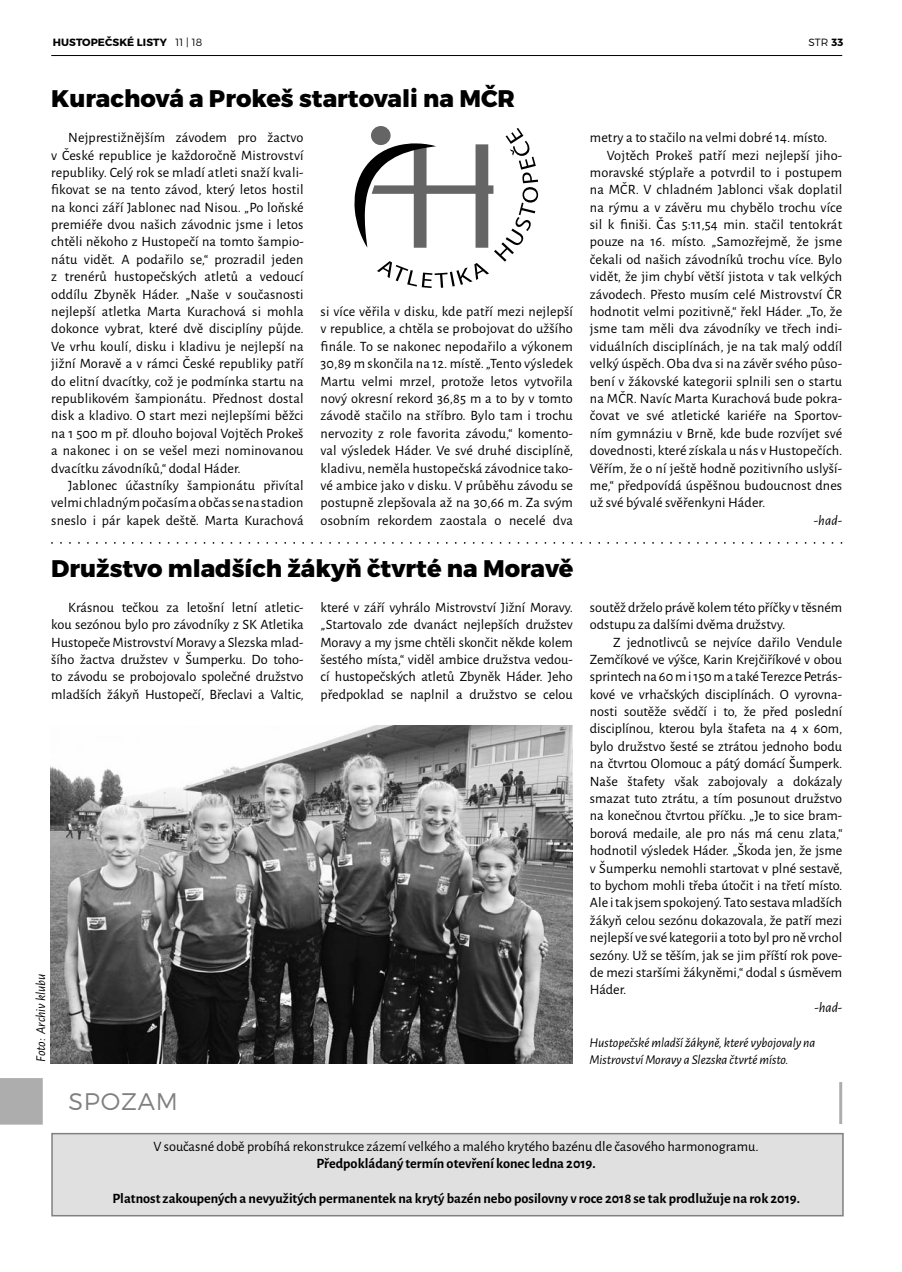
<style>
.page{position:relative;width:902px;height:1272px;background:#fff}
.page>*{position:absolute;margin:0;border:0;box-sizing:border-box;transform-origin:0 0}
.t1{font:800 24px "Montserrat";color:#000}
.t2{font:300 24px "Montserrat";letter-spacing:.035em;color:#808080}
.t3{font:14.25px/17.4px "Alegreya Sans";letter-spacing:.01em;color:#000;text-align:justify}
.t4{font:700 14.25px "Alegreya Sans";color:#000}
.t5{font:italic 14.25px "Alegreya Sans";letter-spacing:.005em;color:#000}
.t6{font:italic 13.5px/17.4px "Alegreya Sans";color:#000}
.t7{font:700 10.5px "Montserrat";letter-spacing:.01em;color:#000}
.t8{font:300 10.5px "Montserrat";color:#000}
.s1{font-weight:300}
.s2{font-weight:700}
</style>
<div class="page">
<hr style="left:51px;top:55px;width:791px;height:1px;background:#000">
<div style="left:371px;top:126px;width:20px;height:19px;background:#656565;border-radius:50%"></div>
<svg style="left:354px;top:128px;width:184px;height:160px"></svg>
<img style="left:50px;top:725px;width:523px;height:339px">
<div style="left:0;top:1078px;width:43px;height:46px;background:#adadad"></div>
<hr style="left:839px;top:1082px;width:3px;height:42px;background:#adadad">
<div style="left:52px;top:1133px;width:791px;height:83px;background:#e0e0e0"></div>
<div style="left:51px;top:1133px;width:793px;height:83px;border:2px solid #808080"></div>
<svg style="left:51px;top:542px;width:791px;height:2px"></svg>
<p class="t7" style="left:53px;top:36px;width:151px">HUSTOPEČSKÉ LISTY <span class="s1">11 | 18</span></p>
<p class="t8" style="left:808px;top:36px;width:36px">STR <span class="s2">33</span></p>
<p class="t1" style="left:51px;top:87px;width:465px">Kurachová a Prokeš startovali na MČR</p>
<p class="t3" style="left:68px;top:130px;width:237px">Nejprestižnějším závodem pro žactvo</p>
<p class="t3" style="left:51px;top:147px;width:254px">v České republice je každoročně Mistrovství</p>
<p class="t3" style="left:51px;top:165px;width:254px">republiky. Celý rok se mladí atleti snaží kvali-</p>
<p class="t3" style="left:51px;top:182px;width:254px">fikovat se na tento závod, který letos hostil</p>
<p class="t3" style="left:51px;top:200px;width:254px">na konci září Jablonec nad Nisou. „Po loňské</p>
<p class="t3" style="left:51px;top:217px;width:254px">premiéře dvou našich závodnic jsme i letos</p>
<p class="t3" style="left:51px;top:234px;width:254px">chtěli někoho z Hustopečí na tomto šampio-</p>
<p class="t3" style="left:51px;top:252px;width:254px">nátu vidět. A podařilo se,“ prozradil jeden</p>
<p class="t3" style="left:51px;top:269px;width:254px">z trenérů hustopečských atletů a vedoucí</p>
<p class="t3" style="left:51px;top:287px;width:254px">oddílu Zbyněk Háder. „Naše v současnosti</p>
<p class="t3" style="left:51px;top:304px;width:254px">nejlepší atletka Marta Kurachová si mohla</p>
<p class="t3" style="left:51px;top:321px;width:254px">dokonce vybrat, které dvě disciplíny půjde.</p>
<p class="t3" style="left:51px;top:339px;width:254px">Ve vrhu koulí, disku i kladivu je nejlepší na</p>
<p class="t3" style="left:51px;top:356px;width:254px">jižní Moravě a v rámci České republiky patří</p>
<p class="t3" style="left:51px;top:374px;width:254px">do elitní dvacítky, což je podmínka startu na</p>
<p class="t3" style="left:51px;top:391px;width:254px">republikovém šampionátu. Přednost dostal</p>
<p class="t3" style="left:51px;top:408px;width:254px">disk a kladivo. O start mezi nejlepšími běžci</p>
<p class="t3" style="left:51px;top:426px;width:254px">na 1 500 m př. dlouho bojoval Vojtěch Prokeš</p>
<p class="t3" style="left:51px;top:443px;width:254px">a nakonec i on se vešel mezi nominovanou</p>
<p class="t3" style="left:51px;top:461px;width:191px">dvacítku závodníků,“ dodal Háder.</p>
<p class="t3" style="left:68px;top:478px;width:237px">Jablonec účastníky šampionátu přivítal</p>
<p class="t3" style="left:51px;top:495px;width:254px">velmi chladným počasím a občas se na stadion</p>
<p class="t3" style="left:51px;top:513px;width:254px">sneslo i pár kapek deště. Marta Kurachová</p>
<p class="t3" style="left:321px;top:304px;width:254px">si více věřila v disku, kde patří mezi nejlepší v republice, a chtěla se probojovat do užšího finále. To se nakonec nepodařilo a výkonem 30,89 m skončila na 12. místě. „Tento výsledek Martu velmi mrzel, protože letos vytvořila nový okresní rekord 36,85 m a to by v tomto závodě stačilo na stříbro. Bylo tam i trochu nervozity z role favorita závodu,“ komento&shy;val výsledek Háder. Ve své druhé disciplíně, kladivu, neměla hustopečská závodnice tako&shy;vé ambice jako v disku. V průběhu závodu se postupně zlepšovala až na 30,66 m. Za svým osobním rekordem zaostala o necelé dva</p>
<p class="t1" style="left:51px;top:557px;width:524px">Družstvo mladších žákyň čtvrté na Moravě</p>
<p class="t3" style="left:590px;top:130px;width:239px">metry a to stačilo na velmi dobré 14. místo.</p>
<p class="t3" style="left:607px;top:147px;width:237px">Vojtěch Prokeš patří mezi nejlepší jiho-</p>
<p class="t3" style="left:590px;top:165px;width:254px">moravské stýplaře a potvrdil to i postupem</p>
<p class="t3" style="left:590px;top:182px;width:254px">na MČR. V chladném Jablonci však doplatil</p>
<p class="t3" style="left:590px;top:200px;width:254px">na rýmu a v závěru mu chybělo trochu více</p>
<p class="t3" style="left:590px;top:217px;width:254px">sil k finiši. Čas 5:11,54 min. stačil tentokrát</p>
<p class="t3" style="left:590px;top:234px;width:254px">pouze na 16. místo. „Samozřejmě, že jsme</p>
<p class="t3" style="left:590px;top:252px;width:254px">čekali od našich závodníků trochu více. Bylo</p>
<p class="t3" style="left:590px;top:269px;width:254px">vidět, že jim chybí větší jistota v tak velkých</p>
<p class="t3" style="left:590px;top:287px;width:254px">závodech. Přesto musím celé Mistrovství ČR</p>
<p class="t3" style="left:590px;top:304px;width:254px">hodnotit velmi pozitivně,“ řekl Háder. „To, že</p>
<p class="t3" style="left:590px;top:321px;width:254px">jsme tam měli dva závodníky ve třech indi-</p>
<p class="t3" style="left:590px;top:339px;width:254px">viduálních disciplínách, je na tak malý oddíl</p>
<p class="t3" style="left:590px;top:356px;width:254px">velký úspěch. Oba dva si na závěr svého půso-</p>
<p class="t3" style="left:590px;top:374px;width:254px">bení v žákovské kategorii splnili sen o startu</p>
<p class="t3" style="left:590px;top:391px;width:254px">na MČR. Navíc Marta Kurachová bude pokra-</p>
<p class="t3" style="left:590px;top:408px;width:254px">čovat ve své atletické kariéře na Sportov-</p>
<p class="t3" style="left:590px;top:426px;width:254px">ním gymnáziu v Brně, kde bude rozvíjet své</p>
<p class="t3" style="left:590px;top:443px;width:254px">dovednosti, které získala u nás v Hustopečích.</p>
<p class="t3" style="left:590px;top:461px;width:254px">Věřím, že o ní ještě hodně pozitivního uslyší-</p>
<p class="t3" style="left:590px;top:478px;width:254px">me,“ předpovídá úspěšnou budoucnost dnes</p>
<p class="t3" style="left:590px;top:495px;width:177px">už své bývalé svěřenkyni Háder.</p>
<p class="t5" style="left:814px;top:515px;width:30px">-had-</p>
<p class="t3" style="left:51px;top:600px;width:254px;text-indent:17px">Krásnou tečkou za letošní letní atletic&shy;kou sezónou bylo pro závodníky z SK Atletika Hustopeče Mistrovství Moravy a Slezska mlad&shy;šího žactva družstev v Šumperku. Do toho&shy;to závodu se probojovalo společné družstvo mladších žákyň Hustopečí, Břeclavi a Valtic,</p>
<p class="t3" style="left:321px;top:600px;width:254px">které v září vyhrálo Mistrovství Jižní Moravy. „Startovalo zde dvanáct nejlepších družstev Moravy a my jsme chtěli skončit někde kolem šestého místa,“ viděl ambice družstva vedou&shy;cí hustopečských atletů Zbyněk Háder. Jeho předpoklad se naplnil a družstvo se celou</p>
<p class="t3" style="left:590px;top:600px;width:254px">soutěž drželo právě kolem této příčky v těsném</p>
<p class="t3" style="left:590px;top:617px;width:197px">odstupu za dalšími dvěma družstvy.</p>
<p class="t3" style="left:613px;top:634px;width:231px">Z jednotlivců se nejvíce dařilo Vendule</p>
<p class="t3" style="left:590px;top:652px;width:254px">Zemčíkové ve výšce, Karin Krejčiříkové v obou</p>
<p class="t3" style="left:590px;top:669px;width:254px">sprintech na 60 m i 150 m a také Terezce Petrás-</p>
<p class="t3" style="left:590px;top:687px;width:254px">kové ve vrhačských disciplínách. O vyrovna-</p>
<p class="t3" style="left:590px;top:704px;width:254px">nosti soutěže svědčí i to, že před poslední</p>
<p class="t3" style="left:590px;top:721px;width:254px">disciplínou, kterou byla štafeta na 4 x 60m,</p>
<p class="t3" style="left:590px;top:739px;width:254px">bylo družstvo šesté se ztrátou jednoho bodu</p>
<p class="t3" style="left:590px;top:756px;width:254px">na čtvrtou Olomouc a pátý domácí Šumperk.</p>
<p class="t3" style="left:590px;top:774px;width:254px">Naše štafety však zabojovaly a dokázaly</p>
<p class="t3" style="left:590px;top:791px;width:254px">smazat tuto ztrátu, a tím posunout družstvo</p>
<p class="t3" style="left:590px;top:808px;width:254px">na konečnou čtvrtou příčku. „Je to sice bram-</p>
<p class="t3" style="left:590px;top:826px;width:254px">borová medaile, ale pro nás má cenu zlata,“</p>
<p class="t3" style="left:590px;top:843px;width:254px">hodnotil výsledek Háder. „Škoda jen, že jsme</p>
<p class="t3" style="left:590px;top:860px;width:254px">v Šumperku nemohli startovat v plné sestavě,</p>
<p class="t3" style="left:590px;top:878px;width:254px">to bychom mohli třeba útočit i na třetí místo.</p>
<p class="t3" style="left:590px;top:895px;width:254px">Ale i tak jsem spokojený. Tato sestava mladších</p>
<p class="t3" style="left:590px;top:913px;width:254px">žákyň celou sezónu dokazovala, že patří mezi</p>
<p class="t3" style="left:590px;top:930px;width:254px">nejlepší ve své kategorii a toto byl pro ně vrchol</p>
<p class="t3" style="left:590px;top:947px;width:254px">sezóny. Už se těším, jak se jim příští rok pove-</p>
<p class="t3" style="left:590px;top:965px;width:254px">de mezi staršími žákyněmi,“ dodal s úsměvem</p>
<p class="t3" style="left:590px;top:982px;width:38px">Háder.</p>
<p class="t5" style="left:814px;top:1001px;width:29px">-had-</p>
<p class="t6" style="left:33px;top:1061px;width:90px;rotate:-90deg">Foto: Archiv klubu</p>
<p class="t6" style="left:589px;top:1034px;width:227px">Hustopečské mladší žákyně, které vybojovaly na<br>Mistrovství Moravy a Slezska čtvrté místo.</p>
<p class="t2" style="left:68px;top:1088px;width:111px">SPOZAM</p>
<p class="t3" style="left:153px;top:1139px;width:607px;text-align:center">V současné době probíhá rekonstrukce zázemí velkého a malého krytého bazénu dle časového harmonogramu.<br><span class="s2">Předpokládaný termín otevření konec ledna 2019.</span></p>
<p class="t4" style="left:112px;top:1193px;width:689px">Platnost zakoupených a nevyužitých permanentek na krytý bazén nebo posilovny v roce 2018 se tak prodlužuje na rok 2019.</p>
</div>
